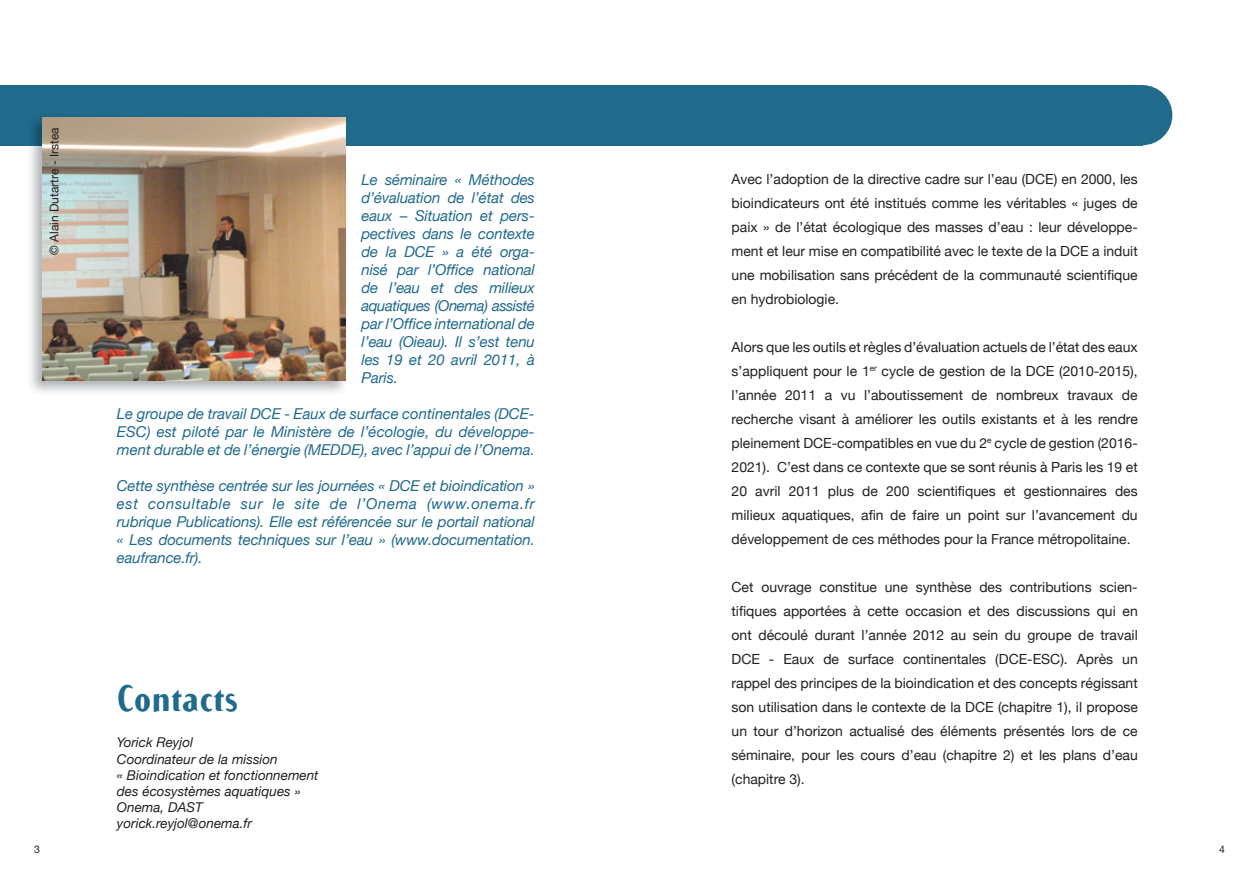
<style>
.page{position:relative;width:1259px;height:893px;background:#fff}
.page>*{position:absolute;margin:0;border:0;box-sizing:border-box;transform-origin:0 0}
.t1{font:700 36px "Arbitrary";color:#206a8c}
.t2{font:italic 15px/18px "Helvetica Neue";letter-spacing:-.01em;color:#206a8c;text-align:justify}
.t3{font:13.95px/24px "Helvetica Neue";color:#231f20;text-align:justify}
.t4{font:italic 13.5px/16.2px "Helvetica Neue";color:#231f20}
.t5{font:12px "Helvetica Neue";color:#231f20}
.t6{font:10.5px "Helvetica Neue";color:#231f20}
</style>
<div class="page">
<div style="left:0;top:85px;width:1142px;height:60px;background:#206a8c"></div>
<div style="left:1112px;top:85px;width:60px;height:60px;background:#206a8c;border-radius:50%"></div>
<img style="left:27px;top:117px;width:322px;height:275px">
<img style="left:42px;top:117px;width:303px;height:264px">
<p class="t5" style="left:47px;top:255px;width:128px;rotate:-90deg">© Alain Dutartre - Irstea</p>
<p class="t6" style="left:34px;top:843px;width:7px">3</p>
<p class="t2" style="left:361px;top:170px;width:175px">Le séminaire « Méthodes d’évaluation de l’état des eaux – Situation et pers&shy;pectives dans le contexte de la DCE » a été orga&shy;nisé par l’Office national de l’eau et des milieux aquatiques (Onema) assisté par l’Office international de l’eau (Oieau). Il s’est tenu les 19 et 20 avril 2011, à Paris.</p>
<p class="t2" style="left:117px;top:404px;width:419px">Le groupe de travail DCE - Eaux de surface continentales (DCE-ESC) est piloté par le Ministère de l’écologie, du développe&shy;ment durable et de l’énergie (MEDDE), avec l’appui de l’Onema.</p>
<p class="t2" style="left:117px;top:476px;width:419px">Cette synthèse centrée sur les journées « DCE et bioindication » est consultable sur le site de l’Onema (www.onema.fr rubrique Publications). Elle est référencée sur le portail national « Les documents techniques sur l’eau » (www.documentation. eaufrance.fr).</p>
<h1 class="t1" style="left:117px;top:675px;width:123px">Contacts</h1>
<p class="t4" style="left:117px;top:734px;width:203px">Yorick Reyjol<br>Coordinateur de la mission<br>« Bioindication et fonctionnement des écosystèmes aquatiques »<br>Onema, DAST yorick.reyjol@onema.fr</p>
<p class="t3" style="left:731px;top:166px;width:408px">Avec l’adoption de la directive cadre sur l’eau (DCE) en 2000, les bioindicateurs ont été institués comme les véritables « juges de paix » de l’état écologique des masses d’eau : leur développe&shy;ment et leur mise en compatibilité avec le texte de la DCE a induit une mobilisation sans précédent de la communauté scientifique en hydrobiologie.</p>
<p class="t3" style="left:731px;top:334px;width:408px">Alors que les outils et règles d’évaluation actuels de l’état des eaux s’appliquent pour le 1<sup>er</sup> cycle de gestion de la DCE (2010-2015), l’année 2011 a vu l’aboutissement de nombreux travaux de recherche visant à améliorer les outils existants et à les rendre pleinement DCE-compatibles en vue du 2<sup>e</sup> cycle de gestion (2016- 2021). C’est dans ce contexte que se sont réunis à Paris les 19 et 20 avril 2011 plus de 200 scientifiques et gestionnaires des milieux aquatiques, afin de faire un point sur l’avancement du développement de ces méthodes pour la France métropolitaine.</p>
<p class="t3" style="left:731px;top:574px;width:408px">Cet ouvrage constitue une synthèse des contributions scien&shy;tifiques apportées à cette occasion et des discussions qui en ont découlé durant l’année 2012 au sein du groupe de travail DCE - Eaux de surface continentales (DCE-ESC). Après un rappel des principes de la bioindication et des concepts régissant son utilisation dans le contexte de la DCE (chapitre 1), il propose un tour d’horizon actualisé des éléments présentés lors de ce séminaire, pour les cours d’eau (chapitre 2) et les plans d’eau (chapitre 3).</p>
<p class="t6" style="left:1219px;top:843px;width:7px">4</p>
</div>
